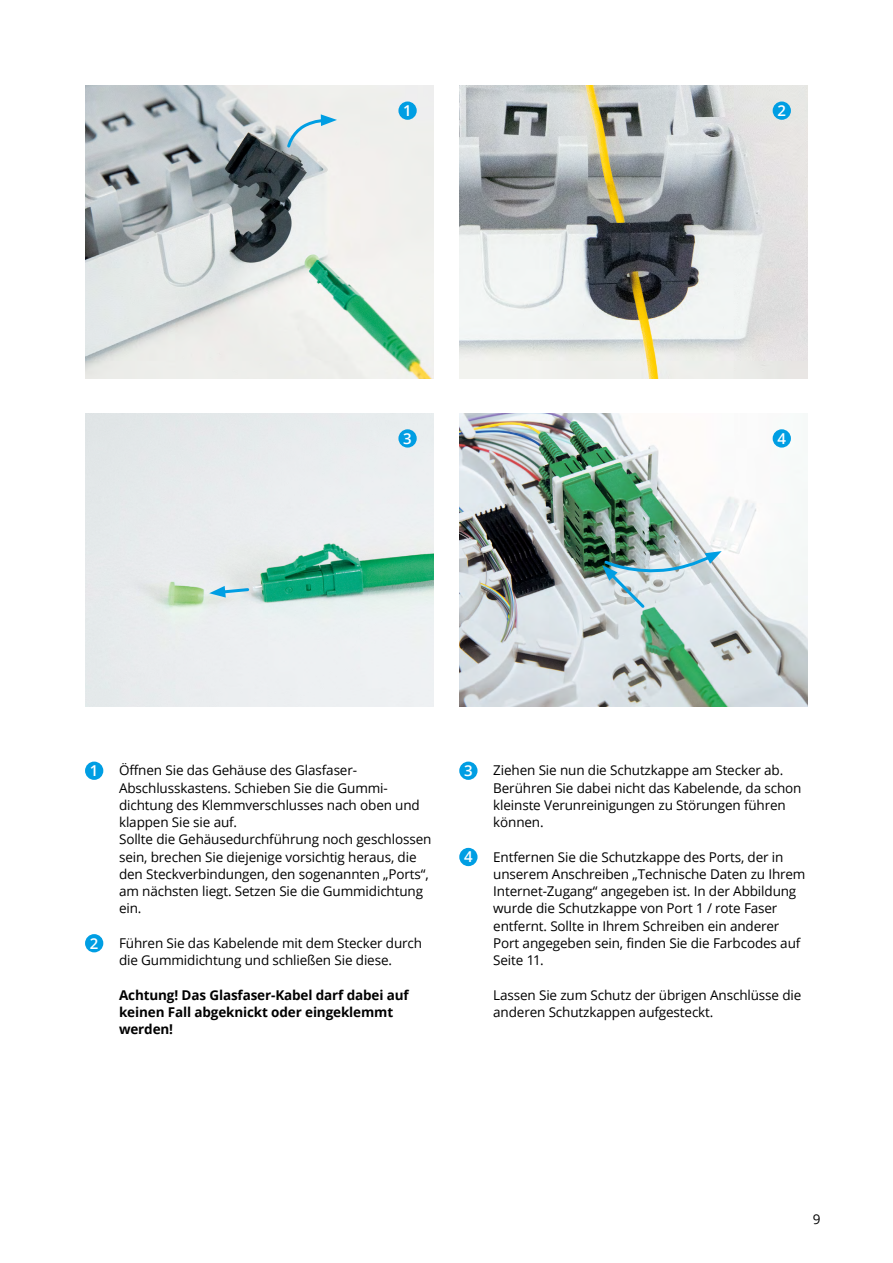
<style>
.page{position:relative;width:893px;height:1263px;background:#fff}
.page>*{position:absolute;margin:0;border:0;box-sizing:border-box;transform-origin:0 0}
.t1{font:600 15px "Open Sans";color:#fff}
.t2{font:13.5px/17.2px "Open Sans";letter-spacing:-.01em;color:#000}
.t3{font:700 13.5px/17.2px "Open Sans";letter-spacing:-.01em;color:#000}
</style>
<div class="page">
<img style="left:85px;top:85px;width:349px;height:294px">
<img style="left:459px;top:85px;width:349px;height:294px">
<img style="left:85px;top:413px;width:349px;height:293px">
<img style="left:459px;top:413px;width:349px;height:293px">
<div style="left:398px;top:101px;width:19px;height:19px;background:#009ee3;border-radius:50%"></div>
<div style="left:773px;top:101px;width:18px;height:19px;background:#009ee3;border-radius:50%"></div>
<div style="left:398px;top:429px;width:19px;height:19px;background:#009ee3;border-radius:50%"></div>
<div style="left:773px;top:429px;width:18px;height:19px;background:#009ee3;border-radius:50%"></div>
<div style="left:85px;top:761px;width:18px;height:19px;background:#009ee3;border-radius:50%"></div>
<div style="left:85px;top:934px;width:18px;height:18px;background:#009ee3;border-radius:50%"></div>
<div style="left:459px;top:761px;width:18px;height:19px;background:#009ee3;border-radius:50%"></div>
<div style="left:459px;top:848px;width:18px;height:18px;background:#009ee3;border-radius:50%"></div>
<svg style="left:286px;top:114px;width:51px;height:35px;background:#cee1e9"></svg>
<svg style="left:209px;top:586px;width:42px;height:11px"></svg>
<img style="left:602px;top:551px;width:120px;height:60px">
<p class="t1" style="left:403px;top:100px;width:10px">1</p>
<p class="t1" style="left:777px;top:100px;width:10px">2</p>
<p class="t1" style="left:403px;top:428px;width:10px">3</p>
<p class="t1" style="left:777px;top:428px;width:10px">4</p>
<p class="t1" style="left:90px;top:760px;width:10px">1</p>
<p class="t2" style="left:119px;top:761px;width:314px">Öffnen Sie das Gehäuse des Glasfaser-Abschlusskastens. Schieben Sie die Gummi&shy;dichtung des Klemmverschlusses nach oben und klappen Sie sie auf.<br>Sollte die Gehäusedurchführung noch geschlossen sein, brechen Sie diejenige vorsichtig heraus, die den Steckverbindungen, den sogenannten „Ports“, am nächsten liegt. Setzen Sie die Gummidichtung ein.</p>
<p class="t1" style="left:90px;top:933px;width:10px">2</p>
<p class="t2" style="left:119px;top:934px;width:305px">Führen Sie das Kabelende mit dem Stecker durch die Gummidichtung und schließen Sie diese.</p>
<p class="t3" style="left:119px;top:986px;width:291px">Achtung! Das Glasfaser-Kabel darf dabei auf keinen Fall abgeknickt oder eingeklemmt werden!</p>
<p class="t1" style="left:464px;top:760px;width:10px">3</p>
<p class="t2" style="left:493px;top:761px;width:310px">Ziehen Sie nun die Schutzkappe am Stecker ab.<br>Berühren Sie dabei nicht das Kabelende, da schon kleinste Verunreinigungen zu Störungen führen können.</p>
<p class="t1" style="left:464px;top:847px;width:10px">4</p>
<p class="t2" style="left:493px;top:848px;width:314px">Entfernen Sie die Schutzkappe des Ports, der in unserem Anschreiben „Technische Daten zu Ihrem Internet-Zugang“ angegeben ist. In der Abbildung wurde die Schutzkappe von Port 1 / rote Faser entfernt. Sollte in Ihrem Schreiben ein anderer Port angegeben sein, finden Sie die Farbcodes auf Seite 11.</p>
<p class="t2" style="left:493px;top:986px;width:310px">Lassen Sie zum Schutz der übrigen Anschlüsse die anderen Schutzkappen aufgesteckt.</p>
<p class="t2" style="left:813px;top:1210px;width:9px">9</p>
</div>
